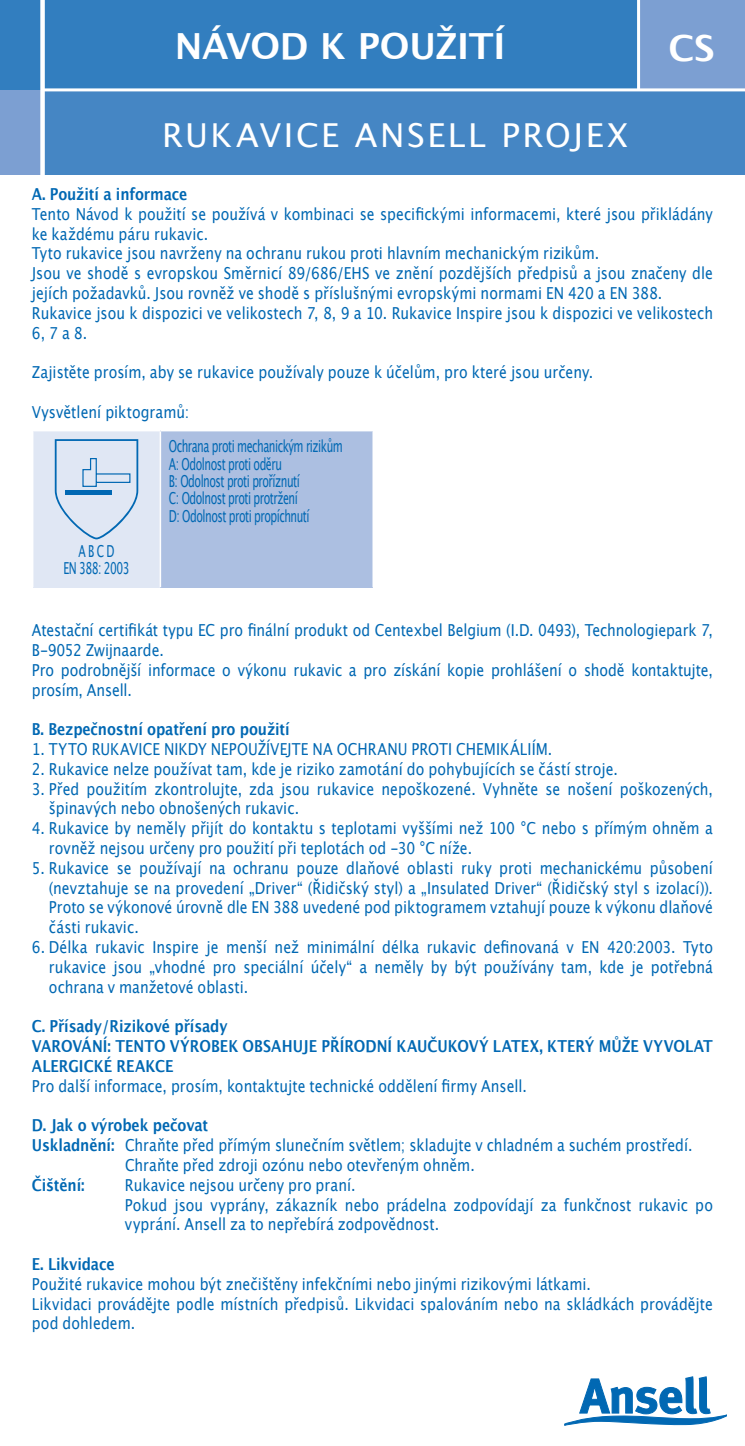
<style>
.page{position:relative;width:745px;height:1446px;background:#fff}
.page>*{position:absolute;margin:0;border:0;box-sizing:border-box;transform-origin:0 0}
.t1{font:700 36px "Lucida Grande";letter-spacing:-.005em;color:#fff}
.t2{font:33px "Lucida Grande";letter-spacing:.075em;color:#fff}
.t3{font:16.5px/19.8px "Lucida Grande";color:#0168b3;scale:.85 1}
.t4{font:700 16.5px/19.8px "Lucida Grande";letter-spacing:-.01em;color:#0168b3;scale:.85 1}
.t5{font:16.5px/17.4px "Lucida Grande";letter-spacing:-.045em;color:#0168b3;text-align:center;scale:.65 1}
.s1{font-weight:700}
</style>
<div class="page">
<div style="left:0;top:0;width:744px;height:175px;background:#7c9fd2"></div>
<div style="left:43px;top:90px;width:701px;height:85px;background:#4586c4"></div>
<div style="left:0;top:0;width:638px;height:90px;background:#327ebf"></div>
<div style="left:40px;top:0;width:5px;height:176px;background:#fff"></div>
<hr style="left:43px;top:88px;width:701px;height:3px;background:#fff">
<hr style="left:636px;top:0;width:3px;height:90px;background:#fff">
<div style="left:33px;top:431px;width:127px;height:157px;background:#e0e7f4"></div>
<div style="left:160px;top:431px;width:213px;height:157px;background:#acbfe1"></div>
<hr style="left:159px;top:431px;width:2px;height:156px;background:#fff">
<hr style="left:372px;top:431px;width:2px;height:156px;background:#fff">
<svg style="left:55px;top:439px;width:83px;height:100px"></svg>
<svg style="left:564px;top:1376px;width:161px;height:49px"></svg>
<h1 class="t1" style="left:174px;top:17px;width:332px">NÁVOD K POUŽITÍ</h1>
<h2 class="t2" style="left:162px;top:117px;width:467px">RUKAVICE ANSELL PROJEX</h2>
<h1 class="t1" style="left:668px;top:19px;width:48px">CS</h1>
<p class="t4" style="left:32px;top:184px;width:184px">A. Použití a informace</p>
<p class="t3" style="left:32px;top:204px;width:802px">Tento Návod k použití se používá v kombinaci se specifickými informacemi, které jsou přikládány ke každému páru rukavic.<br>Tyto rukavice jsou navrženy na ochranu rukou proti hlavním mechanickým rizikům.<br>Jsou ve shodě s evropskou Směrnicí 89/686/EHS ve znění pozdějších předpisů a jsou značeny dle jejích požadavků. Jsou rovněž ve shodě s příslušnými evropskými normami EN 420 a EN 388.<br>Rukavice jsou k dispozici ve velikostech 7, 8, 9 a 10. Rukavice Inspire jsou k dispozici ve velikostech 6, 7 a 8.</p>
<p class="t3" style="left:32px;top:363px;width:661px">Zajistěte prosím, aby se rukavice používaly pouze k účelům, pro které jsou určeny.</p>
<p class="t3" style="left:32px;top:402px;width:186px">Vysvětlení piktogramů:</p>
<p class="t5" style="left:63px;top:542px;width:103px">A B C D<br>EN 388: 2003</p>
<p class="t5" style="left:169px;top:438px;width:269px;text-align:left">Ochrana proti mechanickým rizikům<br>A: Odolnost proti oděru<br>B: Odolnost proti proříznutí<br>C: Odolnost proti protržení<br>D: Odolnost proti propíchnutí</p>
<p class="t3" style="left:32px;top:620px;width:802px">Atestační certifikát typu EC pro finální produkt od Centexbel Belgium (I.D. 0493), Technologiepark 7, B-9052 Zwijnaarde.<br>Pro podrobnější informace o výkonu rukavic a pro získání kopie prohlášení o shodě kontaktujte, prosím, Ansell.</p>
<p class="t4" style="left:32px;top:719px;width:304px">B. Bezpečnostní opatření pro použití</p>
<p class="t3" style="left:32px;top:739px;width:613px">1. TYTO RUKAVICE NIKDY NEPOUŽÍVEJTE NA OCHRANU PROTI CHEMIKÁLIÍM.</p>
<p class="t3" style="left:32px;top:759px;width:690px">2. Rukavice nelze používat tam, kde je riziko zamotání do pohybujících se částí stroje.</p>
<p class="t3" style="left:49px;top:779px;width:782px;text-indent:-17px">3. Před použitím zkontrolujte, zda jsou rukavice nepoškozené. Vyhněte se nošení poškozených, špinavých nebo obnošených rukavic.</p>
<p class="t3" style="left:49px;top:818px;width:782px;text-indent:-17px">4. Rukavice by neměly přijít do kontaktu s teplotami vyššími než 100 °C nebo s přímým ohněm a rovněž nejsou určeny pro použití při teplotách od -30 °C níže.</p>
<p class="t3" style="left:49px;top:858px;width:782px;text-align:justify;text-indent:-17px">5. Rukavice se používají na ochranu pouze dlaňové oblasti ruky proti mechanickému působení (nevztahuje se na provedení „Driver“ (Řidičský styl) a „Insulated Driver“ (Řidičský styl s izolací)).<br>Proto se výkonové úrovně dle EN 388 uvedené pod piktogramem vztahují pouze k výkonu dlaňové části rukavic.</p>
<p class="t3" style="left:49px;top:937px;width:782px;text-align:justify;text-indent:-17px">6. Délka rukavic Inspire je menší než minimální délka rukavic definovaná v EN 420:2003. Tyto rukavice jsou „vhodné pro speciální účely“ a neměly by být používány tam, kde je potřebná ochrana v manžetové oblasti.</p>
<p class="t4" style="left:32px;top:1016px;width:802px">C. Přísady/Rizikové přísady<br>VAROVÁNÍ: TENTO VÝROBEK OBSAHUJE PŘÍRODNÍ KAUČUKOVÝ LATEX, KTERÝ MŮŽE VYVOLAT<br>ALERGICKÉ REAKCE</p>
<p class="t3" style="left:32px;top:1076px;width:583px">Pro další informace, prosím, kontaktujte technické oddělení firmy Ansell.</p>
<p class="t4" style="left:32px;top:1115px;width:209px">D. Jak o výrobek pečovat</p>
<p class="t3" style="left:32px;top:1135px;width:778px"><span class="s1">Uskladnění:</span> Chraňte před přímým slunečním světlem; skladujte v chladném a suchém prostředí.</p>
<p class="t3" style="left:125px;top:1155px;width:413px">Chraňte před zdroji ozónu nebo otevřeným ohněm.</p>
<p class="t4" style="left:32px;top:1175px;width:63px">Čištění:</p>
<p class="t3" style="left:125px;top:1175px;width:692px">Rukavice nejsou určeny pro praní.<br>Pokud jsou vyprány, zákazník nebo prádelna zodpovídají za funkčnost rukavic po vyprání. Ansell za to nepřebírá zodpovědnost.</p>
<p class="t4" style="left:32px;top:1254px;width:99px">E. Likvidace</p>
<p class="t3" style="left:32px;top:1274px;width:802px">Použité rukavice mohou být znečištěny infekčními nebo jinými rizikovými látkami.<br>Likvidaci provádějte podle místních předpisů. Likvidaci spalováním nebo na skládkách provádějte pod dohledem.</p>
</div>
